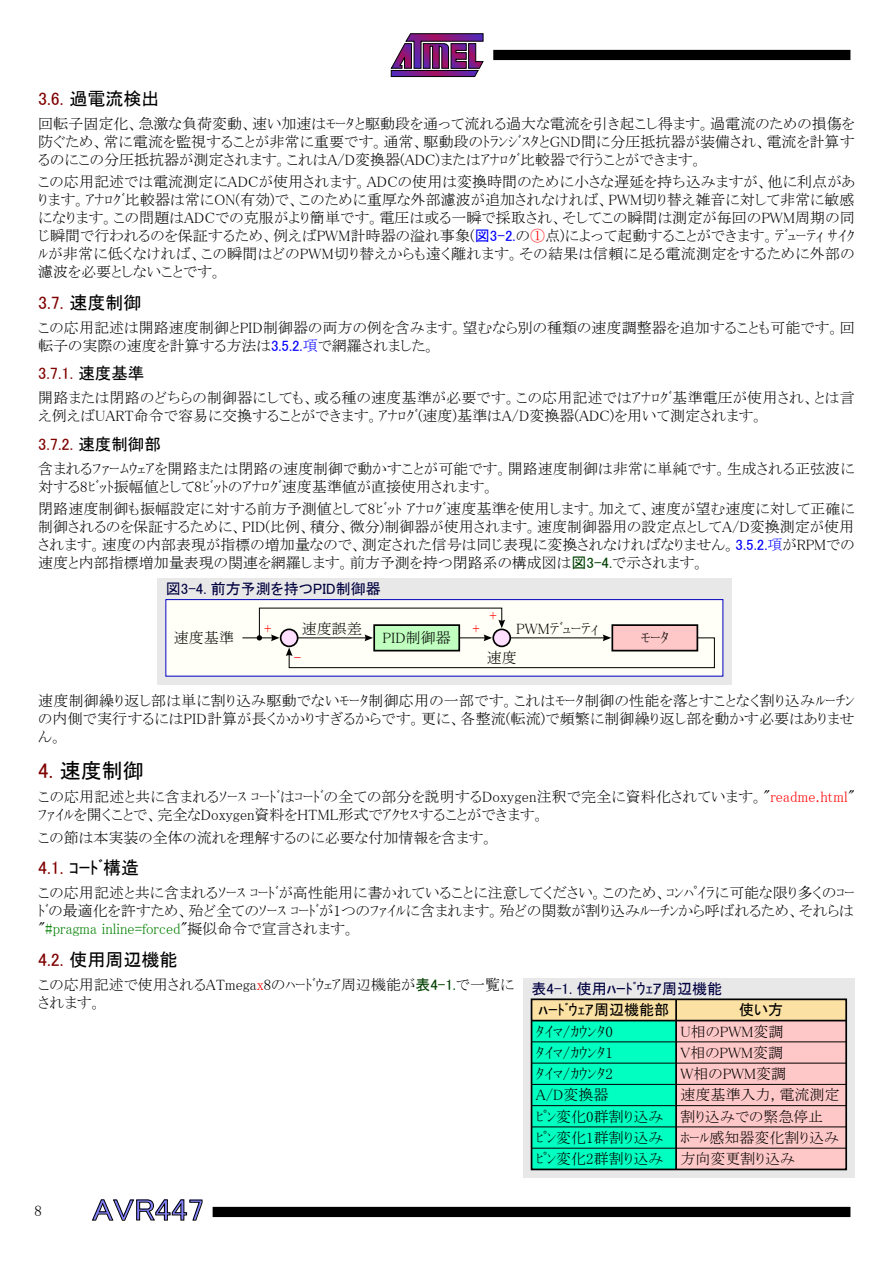
<style>
.page{position:relative;width:893px;height:1263px;background:#fff}
.page>*{position:absolute;margin:0;border:0;box-sizing:border-box;transform-origin:0 0}
.t1{font:30px "MS P Gothic";color:#8080ff;scale:1.1 1}
.t2{font:21px "MS P Gothic";color:#000}
.t3{font:18px "MS P Gothic";color:#000}
.t4{font:18px "MS P Gothic";color:#800000}
.t5{font:16.5px "MS P Gothic";color:#800000}
.t6{font:15px/18px "MS P Mincho";color:#000}
.t7{font:15px "MS P Gothic";color:#000040}
.t8{font:15px "MS P Gothic";color:#000}
.t9{font:15px "MS P Mincho";color:#f00}
.s1{color:#800000}
.s2{font-family:"MS P Gothic";color:#00f}
.s3{color:#f00}
.s4{color:#000}
.s5{color:#00f}
.s6{font-family:"MS P Gothic";color:#004000}
.s7{color:#008000}
</style>
<div class="page">
<svg style="left:390px;top:33px;width:94px;height:44px"></svg>
<div style="left:493px;top:50px;width:357px;height:10px;background:#000"></div>
<div style="left:213px;top:1207px;width:637px;height:10px;background:#000"></div>
<svg style="left:92px;top:1199px;width:110px;height:22px"></svg>
<div style="left:157px;top:578px;width:574px;height:107px;background:#e8e8e8"></div>
<div style="left:166px;top:600px;width:557px;height:76px;background:#fffff7"></div>
<div style="left:165px;top:599px;width:558px;height:78px;border:1px solid #0000c0"></div>
<hr style="left:242px;top:637px;width:34px;height:1px;background:#000">
<svg style="left:257px;top:607px;width:458px;height:61px"></svg>
<div style="left:523px;top:978px;width:332px;height:200px;background:#e8e8e8"></div>
<div style="left:676px;top:1020px;width:170px;height:149px;background:#ffc8c8"></div>
<div style="left:531px;top:1020px;width:145px;height:149px;background:#00ffc0"></div>
<div style="left:531px;top:999px;width:315px;height:21px;background:#fce1a4"></div>
<div style="left:531px;top:998px;width:316px;height:172px;border:2px solid #000"></div>
<hr style="left:675px;top:999px;width:2px;height:170px;background:#000">
<hr style="left:531px;top:1020px;width:315px;height:1px;background:#000">
<hr style="left:531px;top:1041px;width:315px;height:1px;background:#000">
<hr style="left:531px;top:1063px;width:315px;height:1px;background:#000">
<hr style="left:531px;top:1084px;width:315px;height:1px;background:#000">
<hr style="left:531px;top:1105px;width:315px;height:1px;background:#000">
<hr style="left:531px;top:1126px;width:315px;height:1px;background:#000">
<hr style="left:531px;top:1148px;width:315px;height:1px;background:#000">
<p class="t3" style="left:38px;top:89px;width:123px"><span class="s1">3.6.</span> 過電流検出</p>
<p class="t6" style="left:38px;top:114px;width:818px;text-align:justify">回転子固定化、急激な負荷変動、速い加速はﾓｰﾀと駆動段を通って流れる過大な電流を引き起こし得ます。過電流のための損傷を防ぐため、常に電流を監視することが非常に重要です。通常、駆動段のﾄﾗﾝｼﾞｽﾀとGND間に分圧抵抗器が装備され、電流を計算するのにこの分圧抵抗器が測定されます。これはA/D変換器(ADC)またはｱﾅﾛｸﾞ比較器で行うことができます。</p>
<p class="t6" style="left:38px;top:173px;width:818px;text-align:justify">この応用記述では電流測定にADCが使用されます。ADCの使用は変換時間のために小さな遅延を持ち込みますが、他に利点があります。ｱﾅﾛｸﾞ比較器は常にON(有効)で、このために重厚な外部濾波が追加されなければ、PWM切り替え雑音に対して非常に敏感になります。この問題はADCでの克服がより簡単です。電圧は或る一瞬で採取され、そしてこの瞬間は測定が毎回のPWM周期の同じ瞬間で行われるのを保証するため、例えばPWM計時器の溢れ事象(<span class="s2">図3-2.</span>の<span class="s3">①</span>点)によって起動することができます。ﾃﾞｭｰﾃｨ ｻｲｸﾙが非常に低くなければ、この瞬間はどのPWM切り替えからも遠く離れます。その結果は信頼に足る電流測定をするために外部の濾波を必要としないことです。</p>
<p class="t4" style="left:38px;top:293px;width:105px">3.7. <span class="s4">速度制御</span></p>
<p class="t6" style="left:38px;top:318px;width:818px">この応用記述は開路速度制御とPID制御器の両方の例を含みます。望むなら別の種類の速度調整器を追加することも可能です。回転子の実際の速度を計算する方法は<span class="s2">3.5.2.</span><span class="s5">項</span>で網羅されました。</p>
<p class="t5" style="left:38px;top:365px;width:108px">3.7.1. <span class="s4">速度基準</span></p>
<p class="t6" style="left:38px;top:389px;width:818px">開路または閉路のどちらの制御器にしても、或る種の速度基準が必要です。この応用記述ではｱﾅﾛｸﾞ基準電圧が使用され、とは言え例えばUART命令で容易に交換することができます。ｱﾅﾛｸﾞ(速度)基準はA/D変換器(ADC)を用いて測定されます。</p>
<p class="t5" style="left:38px;top:436px;width:124px">3.7.2. <span class="s4">速度制御部</span></p>
<p class="t6" style="left:38px;top:459px;width:818px">含まれるﾌｧｰﾑｳｪｱを開路または閉路の速度制御で動かすことが可能です。開路速度制御は非常に単純です。生成される正弦波に対する8ﾋﾞｯﾄ振幅値として8ﾋﾞｯﾄのｱﾅﾛｸﾞ速度基準値が直接使用されます。</p>
<p class="t6" style="left:38px;top:500px;width:818px;text-align:justify">閉路速度制御も振幅設定に対する前方予測値として8ﾋﾞｯﾄ ｱﾅﾛｸﾞ速度基準を使用します。加えて、速度が望む速度に対して正確に制御されるのを保証するために、PID(比例、積分、微分)制御器が使用されます。速度制御器用の設定点としてA/D変換測定が使用されます。速度の内部表現が指標の増加量なので、測定された信号は同じ表現に変換されなければなりません。<span class="s2">3.5.2.</span><span class="s5">項</span>がRPMでの速度と内部指標増加量表現の関連を網羅します。前方予測を持つ閉路系の構成図は<span class="s6">図3-4.</span>で示されます。</p>
<p class="t7" style="left:166px;top:581px;width:216px">図3-4. 前方予測を持つPID制御器</p>
<p class="t6" style="left:383px;top:629px;width:70px">PID制御器</p>
<p class="t6" style="left:641px;top:629px;width:30px">ﾓｰﾀ</p>
<p class="t6" style="left:487px;top:649px;width:31px">速度</p>
<p class="t9" style="left:489px;top:608px;width:9px">+</p>
<p class="t6" style="left:302px;top:619px;width:61px">速度誤差</p>
<p class="t6" style="left:516px;top:619px;width:83px">PWMﾃﾞｭｰﾃｨ</p>
<p class="t9" style="left:264px;top:621px;width:9px">+</p>
<p class="t9" style="left:472px;top:621px;width:9px">+</p>
<p class="t9" style="left:294px;top:650px;width:9px">-</p>
<p class="t6" style="left:38px;top:692px;width:818px;text-align:justify">速度制御繰り返し部は単に割り込み駆動でないﾓｰﾀ制御応用の一部です。これはﾓｰﾀ制御の性能を落とすことなく割り込みﾙｰﾁﾝの内側で実行するにはPID計算が長くかかりすぎるからです。更に、各整流(転流)で頻繁に制御繰り返し部を動かす必要はありません。</p>
<h2 class="t2" style="left:38px;top:760px;width:107px"><span class="s1">4.</span> 速度制御</h2>
<p class="t6" style="left:38px;top:788px;width:818px">この応用記述と共に含まれるｿｰｽ ｺｰﾄﾞはｺｰﾄﾞの全ての部分を説明するDoxygen注釈で完全に資料化されています。"<span class="s3">readme.html</span>"ﾌｧｲﾙを開くことで、完全なDoxygen資料をHTML形式でｱｸｾｽすることができます。</p>
<p class="t6" style="left:38px;top:828px;width:457px">この節は本実装の全体の流れを理解するのに必要な付加情報を含ます。</p>
<p class="t3" style="left:38px;top:858px;width:102px"><span class="s1">4.1.</span> ｺｰﾄﾞ構造</p>
<p class="t6" style="left:38px;top:884px;width:818px;text-align:justify">この応用記述と共に含まれるｿｰｽ ｺｰﾄﾞが高性能用に書かれていることに注意してください。このため、ｺﾝﾊﾟｲﾗに可能な限り多くのｺｰﾄﾞの最適化を許すため、殆ど全てのｿｰｽ ｺｰﾄﾞが1つのﾌｧｲﾙに含まれます。殆どの関数が割り込みﾙｰﾁﾝから呼ばれるため、それらは"<span class="s7">#pragma inline=forced</span>"擬似命令で宣言されます。</p>
<p class="t3" style="left:38px;top:950px;width:141px"><span class="s1">4.2.</span> 使用周辺機能</p>
<p class="t6" style="left:38px;top:975px;width:478px">この応用記述で使用されるATmega<span class="s3">x</span>8のﾊｰﾄﾞｳｪｱ周辺機能が<span class="s6">表4-1.</span>で一覧にされます。</p>
<p class="t7" style="left:531px;top:981px;width:192px">表4-1. 使用ﾊｰﾄﾞｳｪｱ周辺機能</p>
<p class="t6" style="left:174px;top:629px;width:61px">速度基準</p>
<p class="t8" style="left:539px;top:1002px;width:132px">ﾊｰﾄﾞｳｪｱ周辺機能部</p>
<p class="t8" style="left:739px;top:1002px;width:46px">使い方</p>
<p class="t6" style="left:536px;top:1022px;width:79px">ﾀｲﾏ/ｶｳﾝﾀ0</p>
<p class="t6" style="left:680px;top:1022px;width:105px">U相のPWM変調</p>
<p class="t6" style="left:536px;top:1043px;width:79px">ﾀｲﾏ/ｶｳﾝﾀ1</p>
<p class="t6" style="left:680px;top:1043px;width:104px">V相のPWM変調</p>
<p class="t6" style="left:536px;top:1065px;width:79px">ﾀｲﾏ/ｶｳﾝﾀ2</p>
<p class="t6" style="left:680px;top:1065px;width:107px">W相のPWM変調</p>
<p class="t6" style="left:536px;top:1086px;width:74px">A/D変換器</p>
<p class="t6" style="left:536px;top:1084px;width:305px;line-height:21.3px;text-indent:145px">速度基準入力, 電流測定ﾋﾟﾝ変化0群割り込み 割り込みでの緊急停止<br>ﾋﾟﾝ変化1群割り込み ﾎｰﾙ感知器変化割り込みﾋﾟﾝ変化2群割り込み 方向変更割り込み</p>
<p class="t6" style="left:35px;top:1202px;width:9px">8</p>
<h1 class="t1" style="left:92px;top:1195px;width:103px">AVR447</h1>
</div>
